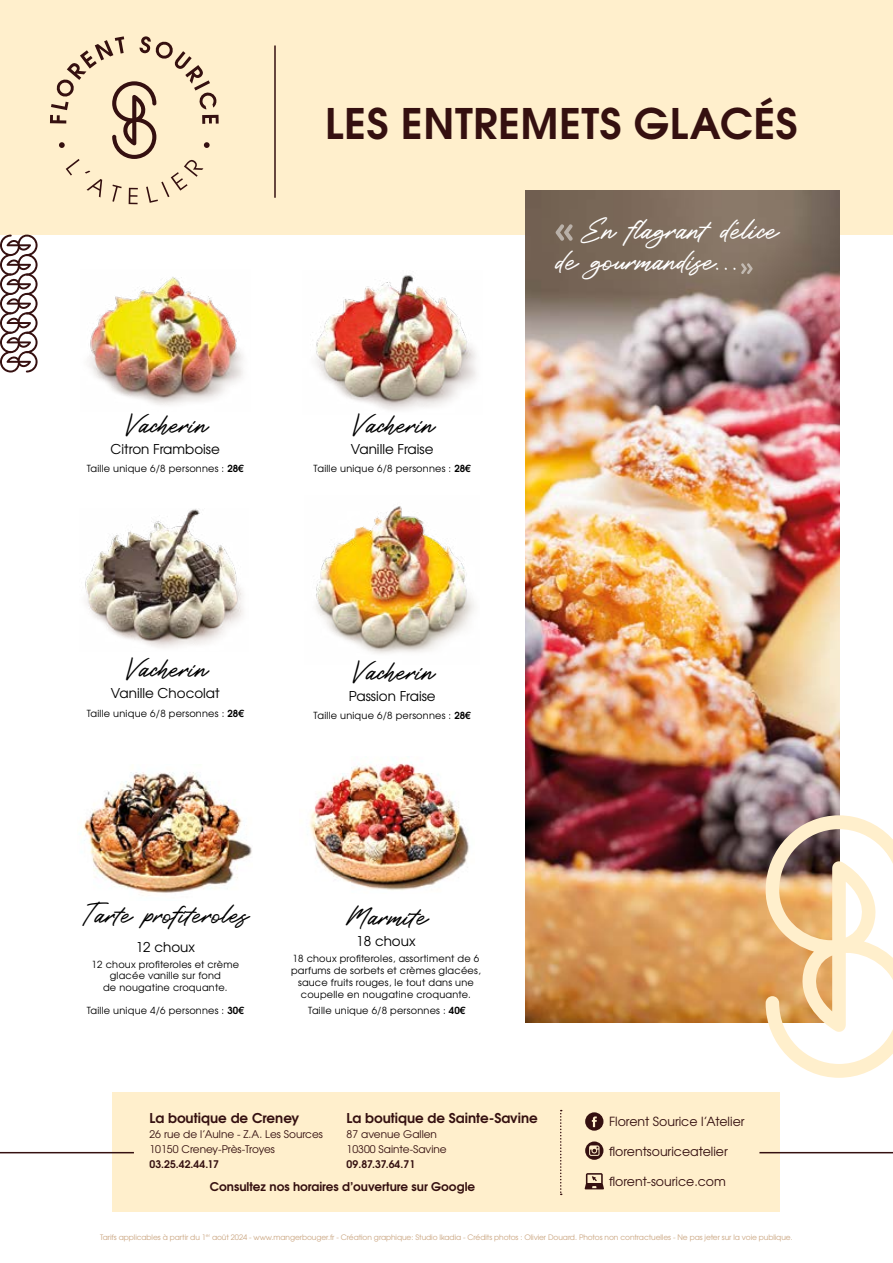
<style>
.page{position:relative;width:893px;height:1263px;background:#fff}
.page>*{position:absolute;margin:0;border:0;box-sizing:border-box;transform-origin:0 0}
.t1{font:700 42px "Te X Gyre Adventor";letter-spacing:.015em;color:#351010}
.t2{font:27.75px/30.6px "Roustel";color:#fff}
.t3{font:25.5px "Roustel";color:#000}
.t4{font:13.5px "Te X Gyre Adventor";color:#000}
.t5{font:700 13.5px "Te X Gyre Adventor";color:#351010}
.t6{font:12.6px "Te X Gyre Adventor";color:#351010}
.t7{font:700 12px "Te X Gyre Adventor";color:#351010}
.t8{font:10.5px/15px "Te X Gyre Adventor";color:#351010}
.t9{font:700 10.5px "Te X Gyre Adventor";color:#351010}
.t10{font:9.75px/11.7px "Te X Gyre Adventor";letter-spacing:.02em;color:#000;text-align:center}
.t11{font:7.5px "Te X Gyre Adventor";letter-spacing:-.01em;color:#cba783}
.s1{font-weight:700}
</style>
<div class="page">
<div style="left:113px;top:1092px;width:667px;height:119px;background:#ffefcc"></div>
<div style="left:0;top:0;width:893px;height:235px;background:#ffefcc"></div>
<svg style="left:50px;top:36px;width:169px;height:168px"></svg>
<hr style="left:274px;top:45px;width:2px;height:153px;background:#351010">
<img style="left:316px;top:506px;width:159px;height:148px">
<img style="left:89px;top:277px;width:154px;height:128px">
<img style="left:316px;top:275px;width:160px;height:135px">
<img style="left:85px;top:509px;width:158px;height:139px">
<img style="left:309px;top:762px;width:160px;height:128px">
<img style="left:82px;top:772px;width:170px;height:121px">
<svg style="left:0;top:235px;width:38px;height:137px"></svg>
<img style="left:525px;top:190px;width:314px;height:832px">
<svg style="left:556px;top:224px;width:17px;height:17px"></svg>
<svg style="left:741px;top:263px;width:12px;height:11px"></svg>
<hr style="left:0;top:1152px;width:134px;height:1px;background:#351010">
<hr style="left:759px;top:1152px;width:134px;height:1px;background:#351010">
<svg style="left:766px;top:815px;width:127px;height:263px"></svg>
<svg style="left:585px;top:1112px;width:18px;height:19px"></svg>
<svg style="left:585px;top:1173px;width:19px;height:16px"></svg>
<svg style="left:585px;top:1141px;width:18px;height:19px"></svg>
<svg style="left:560px;top:1110px;width:2px;height:85px"></svg>
<h1 class="t1" style="left:325px;top:87px;width:474px">LES ENTREMETS GLACÉS</h1>
<h3 class="t3" style="left:125px;top:404px;width:83px">Vacherin</h3>
<h3 class="t4" style="left:111px;top:439px;width:111px">Citron Framboise</h3>
<p class="t10" style="left:87px;top:462px;width:159px">Taille unique 6/8 personnes : <span class="s1">28€</span></p>
<h3 class="t3" style="left:352px;top:404px;width:83px">Vacherin</h3>
<h3 class="t4" style="left:351px;top:439px;width:84px">Vanille Fraise</h3>
<p class="t10" style="left:314px;top:462px;width:159px">Taille unique 6/8 personnes : <span class="s1">28€</span></p>
<h2 class="t2" style="left:554px;top:213px;width:224px;text-indent:28px">En flagrant délice de gourmandise...</h2>
<h3 class="t3" style="left:125px;top:648px;width:83px">Vacherin</h3>
<h3 class="t4" style="left:111px;top:682px;width:110px">Vanille Chocolat</h3>
<p class="t10" style="left:87px;top:707px;width:159px">Taille unique 6/8 personnes : <span class="s1">28€</span></p>
<h3 class="t3" style="left:352px;top:651px;width:83px">Vacherin</h3>
<h3 class="t4" style="left:349px;top:686px;width:89px">Passion Fraise</h3>
<p class="t10" style="left:314px;top:709px;width:159px">Taille unique 6/8 personnes : <span class="s1">28€</span></p>
<h3 class="t3" style="left:84px;top:894px;width:164px">Tarte profiteroles</h3>
<h3 class="t4" style="left:136px;top:936px;width:61px">12 choux</h3>
<p class="t10" style="left:92px;top:958px;width:149px">12 choux profiteroles et crème glacée vanille sur fond<br>de nougatine croquante.</p>
<p class="t10" style="left:87px;top:1004px;width:159px">Taille unique 4/6 personnes : <span class="s1">30€</span></p>
<h3 class="t3" style="left:346px;top:896px;width:82px">Marmite</h3>
<h3 class="t4" style="left:356px;top:931px;width:61px">18 choux</h3>
<p class="t10" style="left:291px;top:952px;width:191px">18 choux profiteroles, assortiment de 6 parfums de sorbets et crèmes glacées, sauce fruits rouges, le tout dans une coupelle en nougatine croquante.</p>
<p class="t10" style="left:308px;top:1004px;width:159px">Taille unique 6/8 personnes : <span class="s1">40€</span></p>
<h3 class="t5" style="left:149px;top:1106px;width:151px">La boutique de Creney</h3>
<p class="t8" style="left:149px;top:1126px;width:175px">26 rue de l’Aulne - Z.A. Les Sources<br>10150 Creney-Près-Troyes</p>
<p class="t9" style="left:149px;top:1155px;width:71px">03.25.42.44.17</p>
<h3 class="t5" style="left:347px;top:1106px;width:193px">La boutique de Sainte-Savine</h3>
<p class="t8" style="left:347px;top:1126px;width:102px">87 avenue Gallen<br>10300 Sainte-Savine</p>
<p class="t9" style="left:347px;top:1155px;width:70px">09.87.37.64.71</p>
<p class="t7" style="left:210px;top:1176px;width:267px">Consultez nos horaires d’ouverture sur Google</p>
<p class="t6" style="left:609px;top:1111px;width:137px">Florent Sourice l’Atelier</p>
<p class="t6" style="left:609px;top:1141px;width:120px">florentsouriceatelier</p>
<p class="t6" style="left:609px;top:1172px;width:118px">florent-sourice.com</p>
<p class="t11" style="left:100px;top:1231px;width:694px">Tarifs applicables à partir du 1<sup>er</sup> août 2024 - www.mangerbouger.fr - Création graphique: Studio Ikadia - Crédits photos : Olivier Douard. Photos non contractuelles - Ne pas jeter sur la voie publique.</p>
</div>
